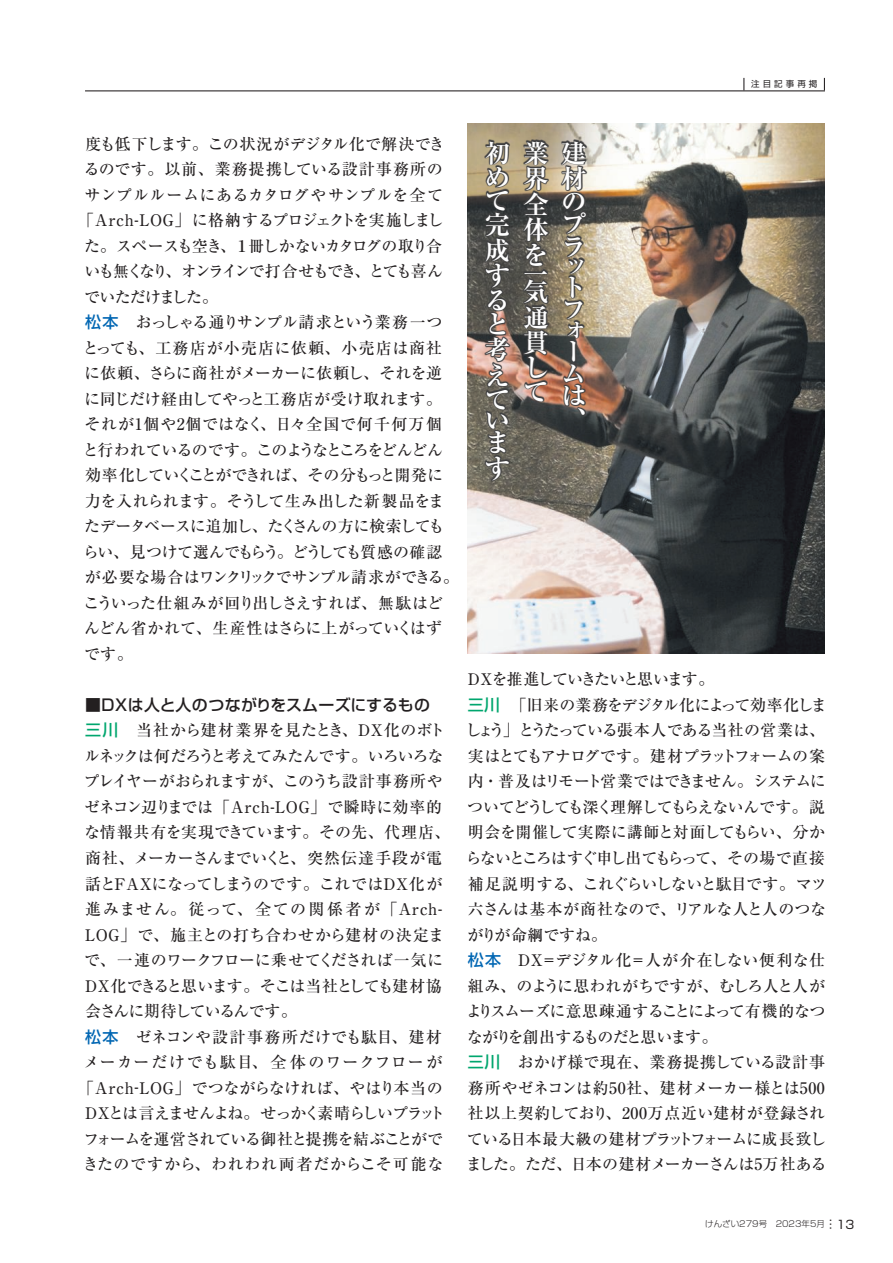
<style>
.page{position:relative;width:893px;height:1263px;background:#fff}
.page>*{position:absolute;margin:0;border:0;box-sizing:border-box;transform-origin:0 0}
.t1{font:700 25.5px/24.6px "Ryumin Pro";color:#fff}
.t2{font:500 15.9px/25.5px "Ryumin Pro";letter-spacing:-.025em;color:#231f20}
.t3{font:500 15.9px "Ryumin Pro";letter-spacing:-.045em;color:#231f20}
.t4{font:500 15.9px "Ryumin Pro";color:#231f20}
.t5{font:500 15.9px "Ryumin Pro";letter-spacing:.04em;color:#231f20}
.t6{font:500 15.9px "Ryumin Pro";letter-spacing:-.07em;color:#231f20}
.t7{font:500 15.9px "Ryumin Pro";letter-spacing:-.08em;color:#231f20}
.t8{font:500 15.9px "Ryumin Pro";letter-spacing:-.06em;color:#231f20}
.t9{font:500 15.9px "Ryumin Pro";letter-spacing:.015em;color:#231f20}
.t10{font:500 15.9px "Ryumin Pro";letter-spacing:-.125em;color:#231f20}
.t11{font:500 15.9px "Ryumin Pro";letter-spacing:-.09em;color:#231f20}
.t12{font:500 15.9px "Ryumin Pro";letter-spacing:-.055em;color:#231f20}
.t13{font:500 15.9px "Ryumin Pro";letter-spacing:.045em;color:#231f20}
.t14{font:500 15.9px "Ryumin Pro";letter-spacing:.085em;color:#231f20}
.t15{font:500 15.9px "Ryumin Pro";letter-spacing:.03em;color:#231f20}
.t16{font:500 15.9px "Ryumin Pro";letter-spacing:.07em;color:#231f20}
.t17{font:500 15.9px "Shin Go Pro";letter-spacing:.005em;color:#231f20}
.t18{font:500 15.9px "Ryumin Pro";letter-spacing:.05em;color:#231f20}
.t19{font:500 15.9px "Ryumin Pro";letter-spacing:.075em;color:#231f20}
.t20{font:500 15.9px "Ryumin Pro";letter-spacing:-.05em;color:#231f20}
.t21{font:11.7px "Shin Go Pro";color:#231f20}
.t22{font:300 8.55px "Shin Go Pro";color:#231f20}
.t23{font:8.55px "Shin Go Pro";letter-spacing:.36em;color:#231f20}
.s1{font-family:"Shin Go Pro";color:#0166b3}
.s2{font-family:"Shin Go Pro";color:#00a66e}
</style>
<div class="page">
<img style="left:468px;top:123px;width:357px;height:531px">
<svg style="left:484px;top:139px;width:104px;height:343px;background:#696156"></svg>
<hr style="left:85px;top:90px;width:740px;height:1px;background:#231f20">
<svg style="left:743px;top:78px;width:1px;height:12px"></svg>
<svg style="left:824px;top:78px;width:1px;height:12px"></svg>
<p class="t2" style="left:85px;top:130px;width:361px">度も低下します。この状況がデジタル化で解決でき</p>
<p class="t5" style="left:84px;top:157px;width:360px">るのです。以前、業務提携している設計事務所の</p>
<p class="t15" style="left:85px;top:182px;width:360px">サンプルルームにあるカタログやサンプルを全て</p>
<p class="t2" style="left:78px;top:206px;width:367px">「Arch-LOG」に格納するプロジェクトを実施しまし</p>
<p class="t7" style="left:84px;top:233px;width:359px">た。スペースも空き、１冊しかないカタログの取り合</p>
<p class="t10" style="left:84px;top:259px;width:360px">いも無くなり、オンラインで打合せもでき、とても喜ん</p>
<p class="t20" style="left:84px;top:284px;width:135px">でいただけました。</p>
<p class="t6" style="left:85px;top:310px;width:359px"><span class="s1">松本</span>　おっしゃる通りサンプル請求という業務一つ</p>
<p class="t16" style="left:83px;top:335px;width:361px">とっても、工務店が小売店に依頼、小売店は商社</p>
<p class="t2" style="left:84px;top:359px;width:360px">に依頼、さらに商社がメーカーに依頼し、それを逆</p>
<p class="t2" style="left:84px;top:385px;width:360px">に同じだけ経由してやっと工務店が受け取れます。</p>
<p class="t13" style="left:85px;top:412px;width:359px">それが1個や2個ではなく、日々全国で何千何万個</p>
<p class="t8" style="left:83px;top:437px;width:362px">と行われているのです。このようなところをどんどん</p>
<p class="t7" style="left:85px;top:463px;width:360px">効率化していくことができれば、その分もっと開発に</p>
<p class="t2" style="left:85px;top:487px;width:361px">力を入れられます。そうして生み出した新製品をま</p>
<p class="t3" style="left:84px;top:514px;width:362px">たデータベースに追加し、たくさんの方に検索しても</p>
<p class="t3" style="left:83px;top:539px;width:361px">らい、見つけて選んでもらう。どうしても質感の確認</p>
<p class="t3" style="left:85px;top:565px;width:376px">が必要な場合はワンクリックでサンプル請求ができる。</p>
<p class="t2" style="left:83px;top:589px;width:361px">こういった仕組みが回り出しさえすれば、無駄はど</p>
<p class="t4" style="left:84px;top:616px;width:359px">んどん省かれて、生産性はさらに上がっていくはず</p>
<p class="t2" style="left:84px;top:640px;width:50px">です。</p>
<p class="t17" style="left:85px;top:692px;width:347px">■DXは人と人のつながりをスムーズにするもの</p>
<p class="t5" style="left:85px;top:718px;width:361px"><span class="s2">三川</span>　当社から建材業界を見たとき、DX化のボト</p>
<p class="t8" style="left:84px;top:743px;width:361px">ルネックは何だろうと考えてみたんです。いろいろな</p>
<p class="t2" style="left:84px;top:768px;width:360px">プレイヤーがおられますが、このうち設計事務所や</p>
<p class="t4" style="left:84px;top:794px;width:359px">ゼネコン辺りまでは「Arch-LOG」で瞬時に効率的</p>
<p class="t4" style="left:84px;top:820px;width:368px">な情報共有を実現できています。その先、代理店、</p>
<p class="t2" style="left:85px;top:844px;width:359px">商社、メーカーさんまでいくと、突然伝達手段が電</p>
<p class="t2" style="left:85px;top:870px;width:359px">話とFAXになってしまうのです。これではDX化が</p>
<p class="t14" style="left:85px;top:896px;width:359px">進みません。従って、全ての関係者が「Arch-</p>
<p class="t5" style="left:85px;top:922px;width:361px">LOG」で、施主との打ち合わせから建材の決定ま</p>
<p class="t2" style="left:84px;top:946px;width:360px">で、一連のワークフローに乗せてくだされば一気に</p>
<p class="t6" style="left:85px;top:973px;width:359px">DX化できると思います。そこは当社としても建材協</p>
<p class="t6" style="left:85px;top:999px;width:214px">会さんに期待しているんです。</p>
<p class="t9" style="left:85px;top:1024px;width:359px"><span class="s1">松本</span>　ゼネコンや設計事務所だけでも駄目、建材</p>
<p class="t19" style="left:83px;top:1050px;width:360px">メーカーだけでも駄目、全体のワークフローが</p>
<p class="t9" style="left:78px;top:1075px;width:366px">「Arch-LOG」でつながらなければ、やはり本当の</p>
<p class="t11" style="left:85px;top:1101px;width:361px">DXとは言えませんよね。せっかく素晴らしいプラット</p>
<p class="t12" style="left:83px;top:1126px;width:361px">フォームを運営されている御社と提携を結ぶことがで</p>
<p class="t18" style="left:83px;top:1152px;width:362px">きたのですから、われわれ両者だからこそ可能な</p>
<h1 class="t1" style="left:485px;top:139px;width:26px">初めて完成すると考えて</h1>
<h1 class="t1" style="left:485px;top:407px;width:25px;line-height:22.6px">いま</h1>
<h1 class="t1" style="left:485px;top:454px;width:26px">す</h1>
<h1 class="t1" style="left:523px;top:139px;width:27px;line-height:25.5px;text-align:justify">業界全体を</h1>
<h1 class="t1" style="left:523px;top:260px;width:25px">一</h1>
<h1 class="t1" style="left:523px;top:278px;width:26px;text-align:justify">気通貫して</h1>
<h1 class="t1" style="left:561px;top:139px;width:26px;line-height:25.5px">建材</h1>
<h1 class="t1" style="left:561px;top:189px;width:26px;line-height:22.2px;text-align:justify">のプラ</h1>
<h1 class="t1" style="left:561px;top:254px;width:25px;line-height:21.6px">ットフォームは</h1>
<h1 class="t1" style="left:561px;top:406px;width:25px">、</h1>
<p class="t23" style="left:751px;top:77px;width:68px">注目記事再掲</p>
<p class="t2" style="left:465px;top:665px;width:363px">DXを推進していきたいと思います。<br><span class="s2">三川</span>　「旧来の業務をデジタル化によって効率化しましょう」とうたっている張本人である当社の営業は、実はとてもアナログです。建材プラットフォームの案内・普及はリモート営業ではできません。システムについてどうしても深く理解してもらえないんです。説明会を開催して実際に講師と対面してもらい、分からないところはすぐ申し出てもらって、その場で直接補足説明する、これぐらいしないと駄目です。マツ六さんは基本が商社なので、リアルな人と人のつながりが命綱ですね。<br><span class="s1">松本</span>　DX＝デジタル化＝人が介在しない便利な仕組み、のように思われがちですが、むしろ人と人がよりスムーズに意思疎通することによって有機的なつながりを創出するものだと思います。<br><span class="s2">三川</span>　おかげ様で現在、業務提携している設計事務所やゼネコンは約50社、建材メーカー様とは500社以上契約しており、200万点近い建材が登録されている日本最大級の建材プラットフォームに成長致しました。ただ、日本の建材メーカーさんは5万社ある</p>
<p class="t22" style="left:705px;top:1217px;width:121px">けんざい279号　2023年5月</p>
<p class="t21" style="left:821px;top:1230px;width:13px;rotate:-90deg">…</p>
<p class="t21" style="left:837px;top:1214px;width:19px">13</p>
</div>
